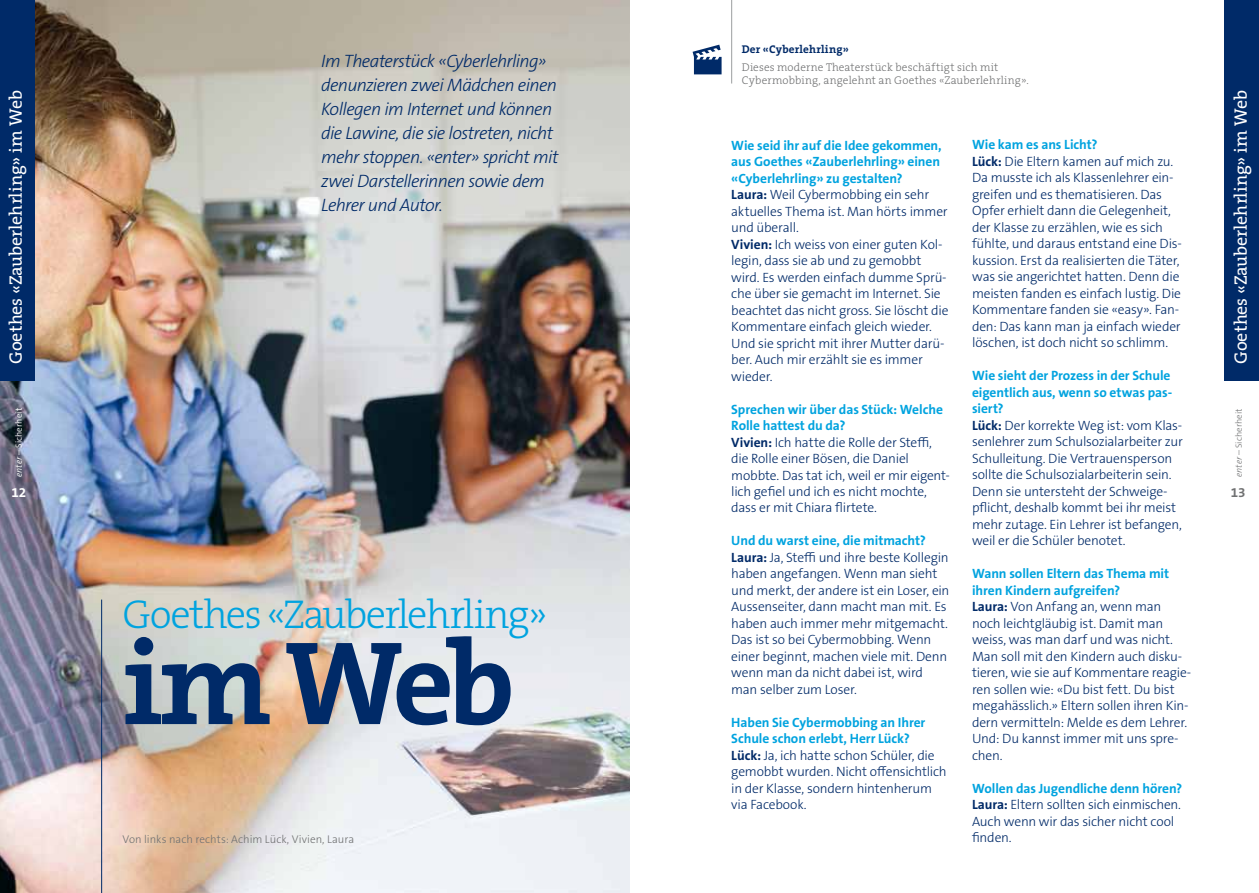
<style>
.page{position:relative;width:1259px;height:893px;background:#fff}
.page>*{position:absolute;margin:0;border:0;box-sizing:border-box;transform-origin:0 0}
.t1{font:700 120px "The Serif B W7";color:#002a68}
.t2{font:300 40.5px "The Serif B W3";letter-spacing:-.035em;color:#00a3df}
.t3{font:italic 300 18px/24px "The Sans B W3";letter-spacing:-.04em;color:#002a68}
.t4{font:18px "The Serif B W5 Plain";letter-spacing:-.005em;color:#fff}
.t5{font:300 13.5px/16.5px "The Sans B W3";letter-spacing:-.015em;color:#002a68}
.t6{font:700 13.5px/16.5px "The Sans B W7";letter-spacing:-.005em;color:#00a3df}
.t7{font:700 13.5px "The Sans B W7";color:#707172}
.t8{font:700 13.5px "The Sans B W7";color:#fff}
.t9{font:300 11.25px/12.8px "The Serif B W3";letter-spacing:.015em;color:#707172}
.t10{font:300 11.25px "The Sans B W3";letter-spacing:.005em;color:#707172}
.t11{font:700 11.25px "The Serif B W7";letter-spacing:.015em;color:#002a68}
.t12{font:300 9px "The Sans B W3";letter-spacing:.01em;color:#707172}
.t13{font:300 9px "The Sans B W4";letter-spacing:.01em;color:#fff}
.s1{font-style:italic}
.s2{font-family:"The Sans B W7";font-weight:700}
</style>
<div class="page">
<img style="left:0;top:0;width:629px;height:893px">
<hr style="left:101px;top:600px;width:1px;height:293px;background:#002a68">
<hr style="left:731px;top:0;width:1px;height:84px;background:#9c9e9f">
<div style="left:1225px;top:0;width:34px;height:381px;background:#002a68"></div>
<div style="left:0;top:0;width:34px;height:381px;background:#002a68"></div>
<svg style="left:692px;top:45px;width:29px;height:29px"></svg>
<h3 class="t4" style="left:4px;top:364px;width:275px;rotate:-90deg">Goethes «Zauberlehrling» im Web</h3>
<p class="t13" style="left:13px;top:477px;width:71px;rotate:-90deg"><span class="s1">enter</span> – Sicherheit</p>
<p class="t8" style="left:11px;top:483px;width:16px">12</p>
<h3 class="t3" style="left:321px;top:49px;width:239px">Im Theaterstück «Cyberlehrling» denunzieren zwei Mädchen einen<br>Kollegen im Internet und können die Lawine, die sie lostreten, nicht mehr stoppen. «enter» spricht mit zwei Darstellerinnen sowie dem<br>Lehrer und Autor.</h3>
<h2 class="t2" style="left:123px;top:588px;width:426px">Goethes «Zauberlehrling»</h2>
<h1 class="t1" style="left:123px;top:604px;width:394px">im Web</h1>
<p class="t10" style="left:123px;top:831px;width:233px">Von links nach rechts: Achim Lück, Vivien, Laura</p>
<p class="t11" style="left:742px;top:42px;width:108px">Der «Cyberlehrling»</p>
<p class="t9" style="left:742px;top:61px;width:288px">Dieses moderne Theaterstück beschäftigt sich mit<br>Cybermobbing, angelehnt an Goethes «Zauberlehrling».</p>
<p class="t6" style="left:731px;top:137px;width:212px;text-align:justify">Wie seid ihr auf die Idee gekommen, aus Goethes «Zauberlehrling» einen «Cyberlehrling» zu gestalten?</p>
<p class="t5" style="left:731px;top:186px;width:219px"><span class="s2">Laura:</span> Weil Cybermobbing ein sehr aktuelles Thema ist. Man hörts immer und überall.<br><span class="s2">Vivien:</span> Ich weiss von einer guten Kol&shy;legin, dass sie ab und zu gemobbt wird. Es werden einfach dumme Sprü&shy;che über sie gemacht im Internet. Sie beachtet das nicht gross. Sie löscht die<br>Kommentare einfach gleich wieder.<br>Und sie spricht mit ihrer Mutter darü&shy;ber. Auch mir erzählt sie es immer wieder.</p>
<p class="t6" style="left:731px;top:401px;width:213px">Sprechen wir über das Stück: Welche<br>Rolle hattest du da?</p>
<p class="t5" style="left:731px;top:434px;width:220px"><span class="s2">Vivien:</span> Ich hatte die Rolle der Steffi, die Rolle einer Bösen, die Daniel mobbte. Das tat ich, weil er mir eigent&shy;lich gefiel und ich es nicht mochte, dass er mit Chiara flirtete.</p>
<p class="t6" style="left:731px;top:533px;width:196px">Und du warst eine, die mitmacht?</p>
<p class="t5" style="left:731px;top:549px;width:220px"><span class="s2">Laura:</span> Ja, Steffi und ihre beste Kollegin haben angefangen. Wenn man sieht und merkt, der andere ist ein Loser, ein Aussenseiter, dann macht man mit. Es haben auch immer mehr mitgemacht.<br>Das ist so bei Cybermobbing. Wenn einer beginnt, machen viele mit. Denn wenn man da nicht dabei ist, wird man selber zum Loser.</p>
<p class="t6" style="left:731px;top:714px;width:196px">Haben Sie Cybermobbing an Ihrer<br>Schule schon erlebt, Herr Lück?</p>
<p class="t5" style="left:731px;top:747px;width:217px"><span class="s2">Lück:</span> Ja, ich hatte schon Schüler, die gemobbt wurden. Nicht offensichtlich in der Klasse, sondern hintenherum via Facebook.</p>
<p class="t6" style="left:972px;top:137px;width:127px">Wie kam es ans Licht?</p>
<p class="t5" style="left:972px;top:153px;width:211px"><span class="s2">Lück:</span> Die Eltern kamen auf mich zu.<br>Da musste ich als Klassenlehrer ein&shy;greifen und es thematisieren. Das Opfer erhielt dann die Gelegenheit, der Klasse zu erzählen, wie es sich fühlte, und daraus entstand eine Dis&shy;kussion. Erst da realisierten die Täter, was sie angerichtet hatten. Denn die meisten fanden es einfach lustig. Die Kommentare fanden sie «easy». Fan&shy;den: Das kann man ja einfach wieder löschen, ist doch nicht so schlimm.</p>
<p class="t6" style="left:972px;top:368px;width:202px">Wie sieht der Prozess in der Schule eigentlich aus, wenn so etwas pas&shy;siert?</p>
<p class="t5" style="left:972px;top:417px;width:212px"><span class="s2">Lück:</span> Der korrekte Weg ist: vom Klas&shy;senlehrer zum Schulsozialarbeiter zur Schulleitung. Die Vertrauensperson sollte die Schulsozialarbeiterin sein.<br>Denn sie untersteht der Schweige&shy;pflicht, deshalb kommt bei ihr meist mehr zutage. Ein Lehrer ist befangen, weil er die Schüler benotet.</p>
<p class="t6" style="left:972px;top:566px;width:199px">Wann sollen Eltern das Thema mit ihren Kindern aufgreifen?</p>
<p class="t5" style="left:972px;top:599px;width:221px"><span class="s2">Laura:</span> Von Anfang an, wenn man noch leichtgläubig ist. Damit man weiss, was man darf und was nicht.<br>Man soll mit den Kindern auch disku&shy;tieren, wie sie auf Kommentare reagie&shy;ren sollen wie: «Du bist fett. Du bist megahässlich.» Eltern sollen ihren Kin&shy;dern vermitteln: Melde es dem Lehrer.<br>Und: Du kannst immer mit uns spre&shy;chen.</p>
<p class="t6" style="left:972px;top:780px;width:212px">Wollen das Jugendliche denn hören?</p>
<p class="t5" style="left:972px;top:797px;width:211px"><span class="s2">Laura:</span> Eltern sollten sich einmischen.<br>Auch wenn wir das sicher nicht cool finden.</p>
<h3 class="t4" style="left:1229px;top:364px;width:275px;rotate:-90deg">Goethes «Zauberlehrling» im Web</h3>
<p class="t12" style="left:1233px;top:477px;width:70px;rotate:-90deg"><span class="s1">enter</span> – Sicherheit</p>
<p class="t7" style="left:1231px;top:483px;width:16px">13</p>
</div>
